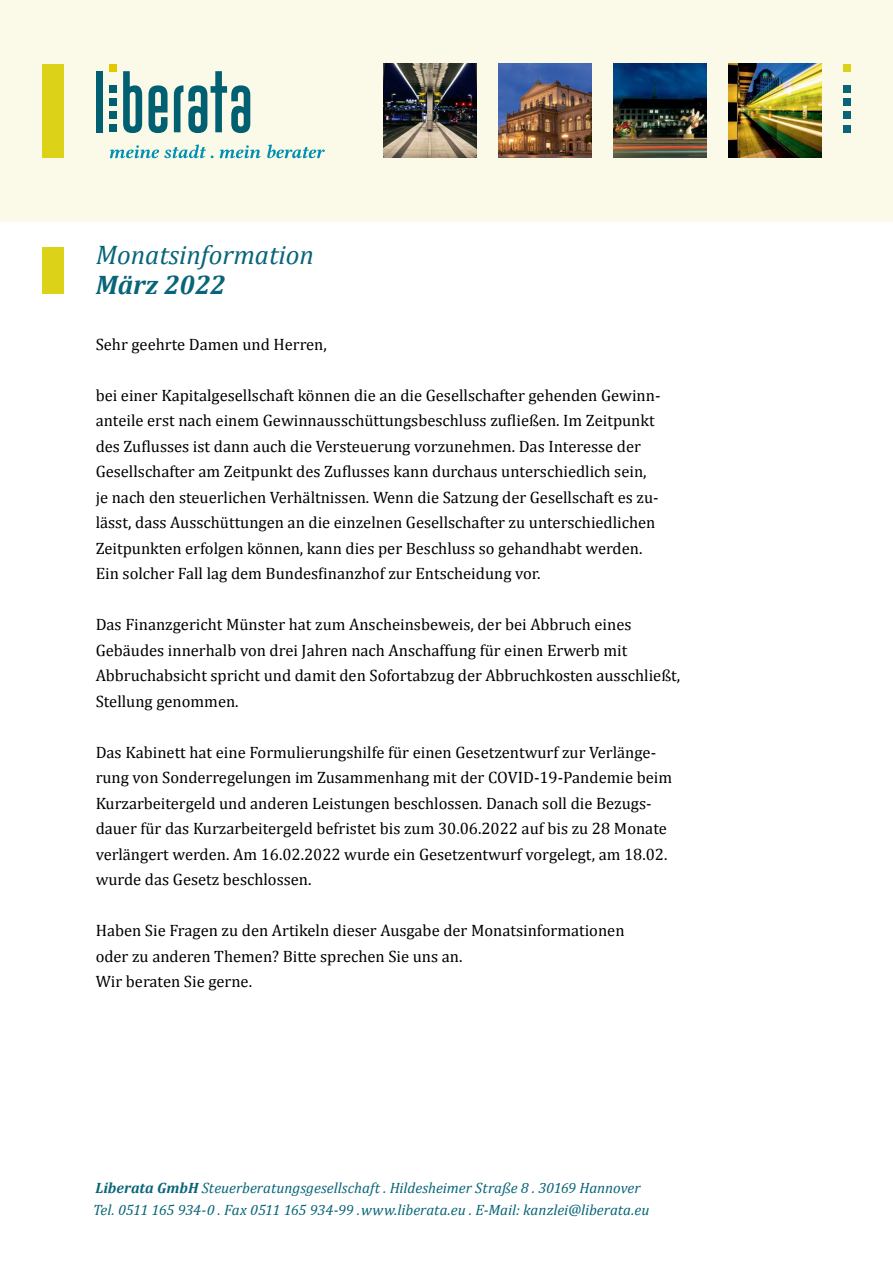
<style>
.page{position:relative;width:893px;height:1263px;background:#fff}
.page>*{position:absolute;margin:0;border:0;box-sizing:border-box;transform-origin:0 0}
.t1{font:italic 27px "Cambria";color:#086578}
.t2{font:italic 700 27px "Cambria";color:#086578}
.t3{font:16.5px/25.5px "Cambria";color:#000}
.t4{font:italic 15px/22.5px "Cambria";letter-spacing:-.005em;color:#086578}
.s1{font-weight:700}
</style>
<div class="page">
<div style="left:0;top:0;width:893px;height:221px;background:#fbfae8"></div>
<div style="left:43px;top:247px;width:21px;height:46px;background:#dcd217"></div>
<img style="left:728px;top:64px;width:94px;height:93px">
<div style="left:43px;top:64px;width:21px;height:93px;background:#dcd217"></div>
<div style="left:109px;top:125px;width:8px;height:7px;background:#005f70"></div>
<div style="left:96px;top:71px;width:6px;height:61px;background:#005f70"></div>
<svg style="left:123px;top:71px;width:19px;height:62px"></svg>
<svg style="left:148px;top:85px;width:20px;height:48px"></svg>
<svg style="left:174px;top:71px;width:76px;height:62px"></svg>
<div style="left:109px;top:112px;width:8px;height:7px;background:#005f70"></div>
<div style="left:109px;top:86px;width:8px;height:7px;background:#005f70"></div>
<div style="left:109px;top:99px;width:8px;height:7px;background:#005f70"></div>
<div style="left:109px;top:64px;width:8px;height:7px;background:#e3c800"></div>
<svg style="left:110px;top:145px;width:104px;height:13px"></svg>
<svg style="left:220px;top:145px;width:41px;height:13px"></svg>
<svg style="left:267px;top:145px;width:58px;height:13px"></svg>
<div style="left:843px;top:125px;width:7px;height:7px;background:#086578"></div>
<div style="left:843px;top:112px;width:7px;height:7px;background:#086578"></div>
<div style="left:843px;top:86px;width:7px;height:7px;background:#086578"></div>
<div style="left:843px;top:99px;width:7px;height:7px;background:#086578"></div>
<div style="left:843px;top:64px;width:7px;height:7px;background:#dcd217"></div>
<img style="left:613px;top:64px;width:94px;height:93px">
<img style="left:383px;top:64px;width:94px;height:93px">
<img style="left:498px;top:64px;width:94px;height:93px">
<h1 class="t1" style="left:96px;top:236px;width:220px">Monatsinformation</h1>
<h1 class="t2" style="left:96px;top:266px;width:131px">März 2022</h1>
<p class="t3" style="left:96px;top:331px;width:233px">Sehr geehrte Damen und Herren,</p>
<p class="t3" style="left:96px;top:382px;width:566px">bei einer Kapitalgesellschaft können die an die Gesellschafter gehenden Gewinn&shy;anteile erst nach einem Gewinnausschüttungsbeschluss zufließen. Im Zeitpunkt des Zuflusses ist dann auch die Versteuerung vorzunehmen. Das Interesse der Gesellschafter am Zeitpunkt des Zuflusses kann durchaus unterschiedlich sein, je nach den steuerlichen Verhältnissen. Wenn die Satzung der Gesellschaft es zu&shy;lässt, dass Ausschüttungen an die einzelnen Gesellschafter zu unterschiedlichen Zeitpunkten erfolgen können, kann dies per Beschluss so gehandhabt werden.<br>Ein solcher Fall lag dem Bundesfinanzhof zur Entscheidung vor.</p>
<p class="t3" style="left:96px;top:612px;width:586px">Das Finanzgericht Münster hat zum Anscheinsbeweis, der bei Abbruch eines Gebäudes innerhalb von drei Jahren nach Anschaffung für einen Erwerb mit Abbruchabsicht spricht und damit den Sofortabzug der Abbruchkosten ausschließt, Stellung genommen.</p>
<p class="t3" style="left:96px;top:739px;width:578px">Das Kabinett hat eine Formulierungshilfe für einen Gesetzentwurf zur Verlänge&shy;rung von Sonderregelungen im Zusammenhang mit der COVID-19-Pandemie beim Kurzarbeitergeld und anderen Leistungen beschlossen. Danach soll die Bezugs&shy;dauer für das Kurzarbeitergeld befristet bis zum 30.06.2022 auf bis zu 28 Monate verlängert werden. Am 16.02.2022 wurde ein Gesetzentwurf vorgelegt, am 18.02. wurde das Gesetz beschlossen.</p>
<p class="t3" style="left:96px;top:918px;width:530px">Haben Sie Fragen zu den Artikeln dieser Ausgabe der Monatsinformationen oder zu anderen Themen? Bitte sprechen Sie uns an.<br>Wir beraten Sie gerne.</p>
<p class="t4" style="left:93px;top:1175px;width:558px"><span class="s1">Liberata GmbH</span> Steuerberatungsgesellschaft . Hildesheimer Straße 8 . 30169 Hannover<br>Tel. 0511 165 934-0 . Fax 0511 165 934-99 . www.liberata.eu . E-Mail: kanzlei@liberata.eu</p>
</div>
